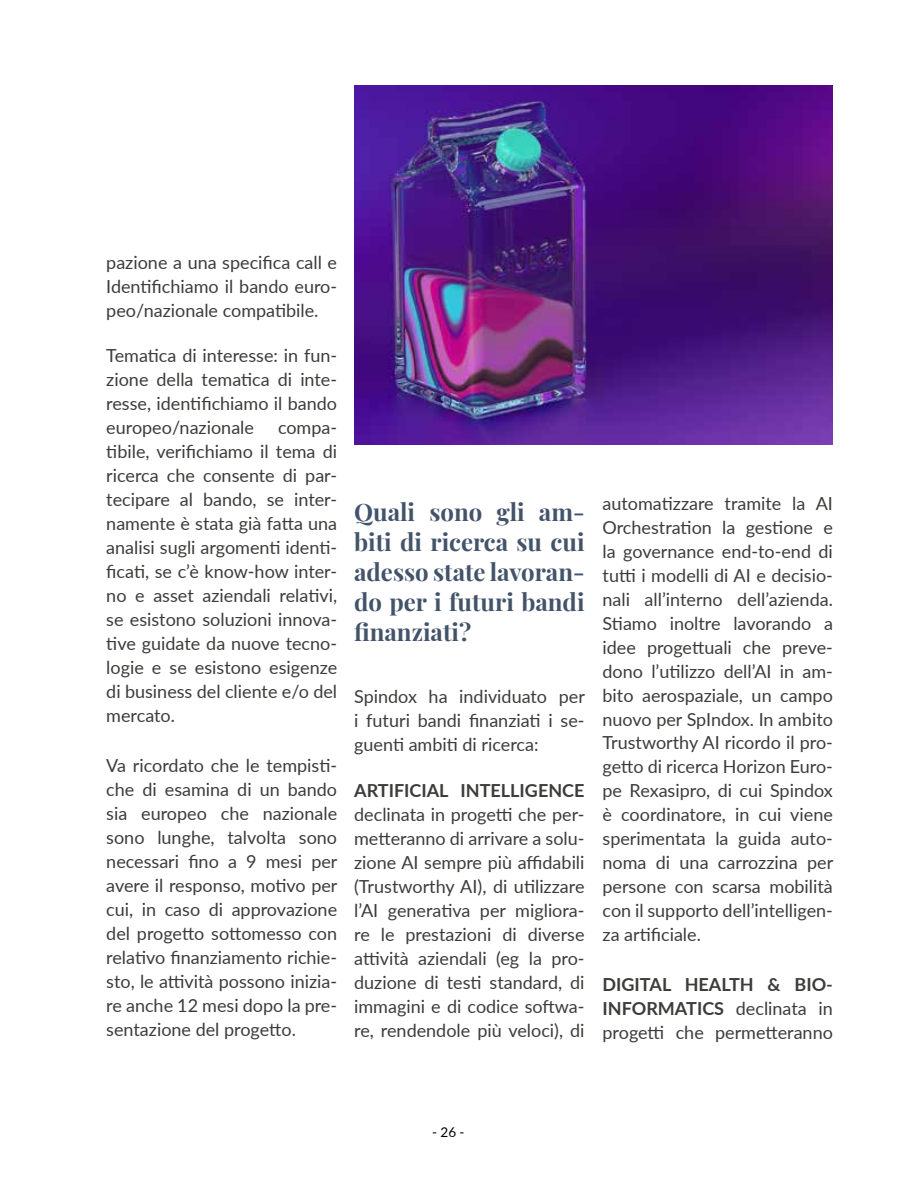
<style>
.page{position:relative;width:918px;height:1188px;background:#fff}
.page>*{position:absolute;margin:0;border:0;box-sizing:border-box;transform-origin:0 0}
.t1{font:700 24px/30px "Playfair Display";color:#42536a;text-align:justify}
.t2{font:18px/24px "Lato";color:#3c3c3b;text-align:justify}
.t3{font:700 18px "Lato";color:#3c3c3b}
.t4{font:13.5px "Lato";color:#000}
.s1{font-weight:700}
</style>
<div class="page">
<img style="left:354px;top:85px;width:479px;height:359px">
<p class="t2" style="left:106px;top:250px;width:232px">pazione a una specifica call e Identifichiamo il bando euro&shy;peo/nazionale compatibile.</p>
<p class="t2" style="left:106px;top:343px;width:232px">Tematica di interesse: in fun&shy;zione della tematica di inte&shy;resse, identifichiamo il bando europeo/nazionale</p>
<p class="t2" style="left:106px;top:415px;width:232px;text-indent:172px">compa&shy;tibile, verifichiamo il tema di ricerca che consente di par&shy;tecipare al bando, se inter&shy;namente è stata già fatta una analisi sugli argomenti identi&shy;ficati, se c’è know-how inter&shy;no e asset aziendali relativi, se esistono soluzioni innova&shy;tive guidate da nuove tecno&shy;logie e se esistono esigenze di business del cliente e/o del mercato.</p>
<p class="t2" style="left:106px;top:753px;width:233px">Va ricordato che le tempisti&shy;che di esamina di un bando sia europeo che nazionale sono lunghe, talvolta sono necessari fino a 9 mesi per avere il responso, motivo per cui, in caso di approvazione del progetto sottomesso con relativo finanziamento richie&shy;sto, le attività possono inizia&shy;re anche 12 mesi dopo la pre&shy;sentazione del progetto.</p>
<h1 class="t1" style="left:354px;top:495px;width:232px">Quali sono gli am&shy;biti di ricerca su cui adesso state lavoran&shy;do per i futuri bandi finanziati?</h1>
<p class="t2" style="left:354px;top:684px;width:232px">Spindox ha individuato per i futuri bandi finanziati i se&shy;guenti ambiti di ricerca:</p>
<p class="t3" style="left:354px;top:777px;width:232px">ARTIFICIAL INTELLIGENCE</p>
<p class="t2" style="left:354px;top:801px;width:232px">declinata in progetti che per&shy;metteranno di arrivare a solu&shy;zione AI sempre più affidabili (Trustworthy AI), di utilizzare l’AI generativa per migliora&shy;re le prestazioni di diverse attività aziendali (eg la pro&shy;duzione di testi standard, di immagini e di codice softwa&shy;re, rendendole più veloci), di</p>
<p class="t2" style="left:603px;top:490px;width:232px">automatizzare tramite la AI Orchestration la gestione e la governance end-to-end di tutti i modelli di AI e decisio&shy;nali all’interno dell’azienda.<br>Stiamo inoltre lavorando a idee progettuali che preve&shy;dono l’utilizzo dell’AI in am&shy;bito aerospaziale, un campo nuovo per SpIndox. In ambito Trustworthy AI ricordo il pro&shy;getto di ricerca Horizon Euro&shy;pe Rexasipro, di cui Spindox è coordinatore, in cui viene sperimentata la guida auto&shy;noma di una carrozzina per persone con scarsa mobilità con il supporto dell’intelligen&shy;za artificiale.</p>
<p class="t2" style="left:603px;top:972px;width:232px"><span class="s1">DIGITAL HEALTH &amp; BIO-INFORMATICS</span> declinata in progetti che permetteranno</p>
<p class="t4" style="left:432px;top:1122px;width:34px">- 26 -</p>
</div>
